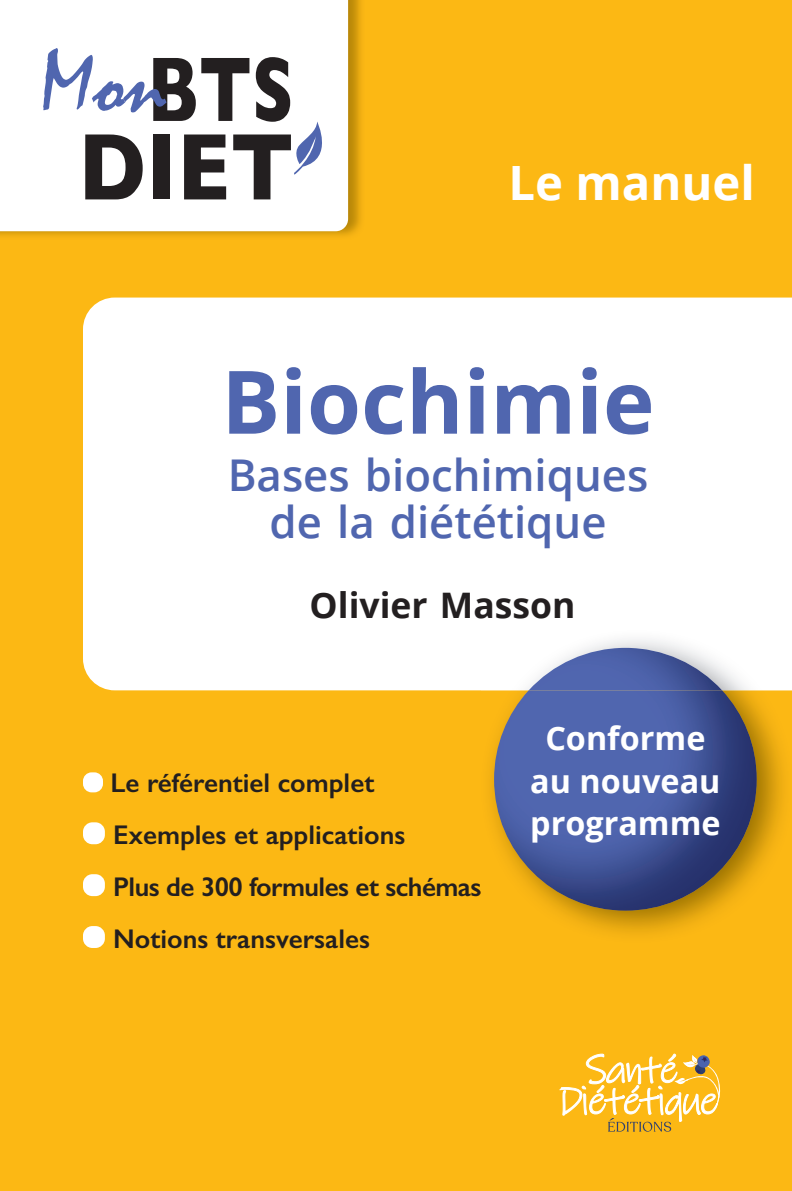
<style>
.page{position:relative;width:792px;height:1191px;background:#fff}
.page>*{position:absolute;margin:0;border:0;box-sizing:border-box;transform-origin:0 0}
.t1{font:700 95.9px "Gill Sans";color:#231f20;scale:.86 1}
.t2{font:700 92.92px "Gill Sans";color:#231f20;scale:.74 1}
.t3{font:88.9px "Mistral";color:#5066af}
.t4{font:700 87.5px "Open Sans";color:#5066af}
.t5{font:700 47.25px "Open Sans";color:#fff}
.t6{font:600 43.75px/47.2px "Open Sans";color:#5066af;text-align:center}
.t7{font:700 35.18px "Open Sans";color:#231f20}
.t8{font:700 32.38px/42.9px "Open Sans";color:#fff;text-align:center}
.t9{font:600 27.12px/51.8px "Gill Sans";color:#231f20}
</style>
<div class="page">
<div style="left:0;top:0;width:792px;height:1190px;background:#fcb814"></div>
<div style="left:83px;top:297px;width:709px;height:393px;background:#fff"></div>
<img style="left:0;top:0;width:361px;height:236px">
<div style="left:0;top:0;width:348px;height:231px;background:#fff"></div>
<div style="left:83px;top:772px;width:20px;height:20px;background:#fff;border-radius:9px"></div>
<div style="left:83px;top:822px;width:22px;height:22px;background:#fff;border-radius:9px"></div>
<div style="left:83px;top:874px;width:22px;height:21px;background:#fff;border-radius:9px"></div>
<div style="left:83px;top:925px;width:22px;height:22px;background:#fff;border-radius:9px"></div>
<img style="left:480px;top:630px;width:312px;height:303px">
<svg style="left:480px;top:877px;width:1px;height:19px"></svg>
<img style="left:494px;top:690px;width:263px;height:220px">
<img style="left:529px;top:647px;width:193px;height:43px">
<svg style="left:292px;top:121px;width:43px;height:54px;background:#d0d6e9"></svg>
<svg style="left:559px;top:1053px;width:162px;height:78px"></svg>
<h3 class="t3" style="left:41px;top:34px;width:127px">Mon</h3>
<h2 class="t2" style="left:147px;top:16px;width:199px">BTS</h2>
<h1 class="t1" style="left:78px;top:91px;width:252px">DIET</h1>
<h3 class="t5" style="left:508px;top:149px;width:248px">Le manuel</h3>
<h3 class="t4" style="left:221px;top:340px;width:435px">Biochimie</h3>
<h3 class="t6" style="left:228px;top:450px;width:422px">Bases biochimiques de la diététique</h3>
<p class="t7" style="left:310px;top:579px;width:267px">Olivier Masson</p>
<p class="t9" style="left:111px;top:756px;width:372px">Le référentiel complet<br>Exemples et applications<br>Plus de 300 formules et schémas<br>Notions transversales</p>
<p class="t8" style="left:530px;top:715px;width:192px">Conforme au nouveau programme</p>
</div>
